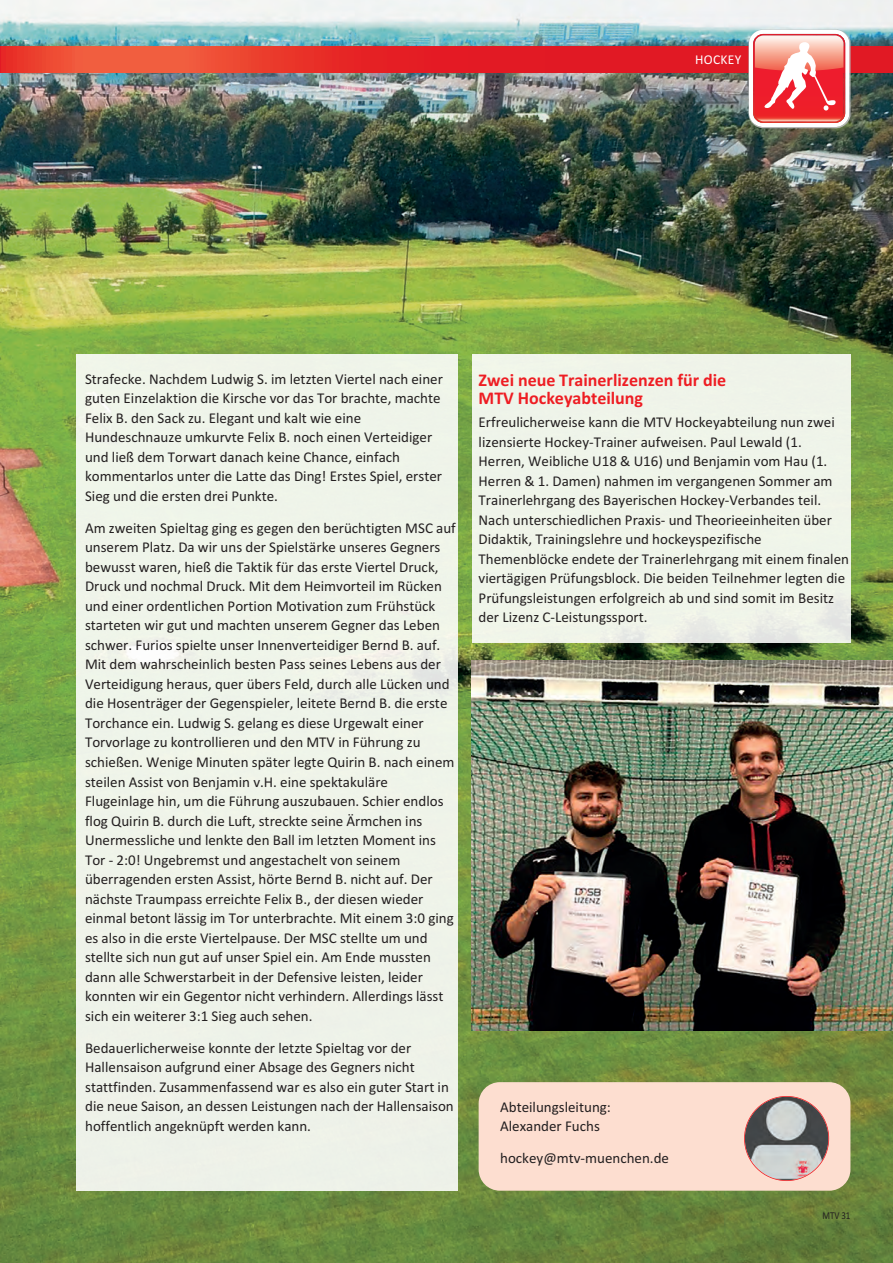
<style>
.page{position:relative;width:893px;height:1263px;background:#fff}
.page>*{position:absolute;margin:0;border:0;box-sizing:border-box;transform-origin:0 0}
.t1{font:700 18px/18px "Calibri";color:#ee1d23}
.t2{font:15px/19.5px "Calibri";color:#231f20}
.t3{font:13.5px "Calibri";letter-spacing:.025em;color:#fff}
.t4{font:10.5px "Calibri";color:#231f20;scale:.85 1}
</style>
<div class="page">
<img style="left:0;top:0;width:893px;height:1263px">
<img style="left:472px;top:660px;width:421px;height:370px">
<svg style="left:1px;top:47px;width:892px;height:25px;background:#e72e2a"></svg>
<svg style="left:748px;top:29px;width:102px;height:99px"></svg>
<svg style="left:0;top:47px;width:1px;height:25px"></svg>
<div style="left:479px;top:1082px;width:371px;height:109px;background:#fdded0;border-radius:21px"></div>
<img style="left:745px;top:1097px;width:83px;height:83px;border-radius:50%">
<div style="left:744px;top:1096px;width:85px;height:85px;border:2px solid #ee1d23;border-radius:50%"></div>
<div style="left:76px;top:354px;width:382px;height:837px;background:#eff4e9"></div>
<div style="left:472px;top:354px;width:378px;height:288px;background:#eff4e9"></div>
<p class="t3" style="left:695px;top:51px;width:48px">HOCKEY</p>
<p class="t2" style="left:85px;top:369px;width:359px">Strafecke. Nachdem Ludwig S. im letzten Viertel nach einer guten Einzelaktion die Kirsche vor das Tor brachte, machte Felix B. den Sack zu. Elegant und kalt wie eine Hundeschnauze umkurvte Felix B. noch einen Verteidiger und ließ dem Torwart danach keine Chance, einfach kommentarlos unter die Latte das Ding! Erstes Spiel, erster Sieg und die ersten drei Punkte.</p>
<p class="t2" style="left:85px;top:518px;width:372px">Am zweiten Spieltag ging es gegen den berüchtigten MSC auf unserem Platz. Da wir uns der Spielstärke unseres Gegners bewusst waren, hieß die Taktik für das erste Viertel Druck, Druck und nochmal Druck. Mit dem Heimvorteil im Rücken und einer ordentlichen Portion Motivation zum Frühstück starteten wir gut und machten unserem Gegner das Leben schwer. Furios spielte unser Innenverteidiger Bernd B. auf.<br>Mit dem wahrscheinlich besten Pass seines Lebens aus der Verteidigung heraus, quer übers Feld, durch alle Lücken und die Hosenträger der Gegenspieler, leitete Bernd B. die erste Torchance ein. Ludwig S. gelang es diese Urgewalt einer Torvorlage zu kontrollieren und den MTV in Führung zu schießen. Wenige Minuten später legte Quirin B. nach einem steilen Assist von Benjamin v.H. eine spektakuläre Flugeinlage hin, um die Führung auszubauen. Schier endlos flog Quirin B. durch die Luft, streckte seine Ärmchen ins Unermessliche und lenkte den Ball im letzten Moment ins Tor - 2:0! Ungebremst und angestachelt von seinem überragenden ersten Assist, hörte Bernd B. nicht auf. Der nächste Traumpass erreichte Felix B., der diesen wieder einmal betont lässig im Tor unterbrachte. Mit einem 3:0 ging es also in die erste Viertelpause. Der MSC stellte um und stellte sich nun gut auf unser Spiel ein. Am Ende mussten dann alle Schwerstarbeit in der Defensive leisten, leider konnten wir ein Gegentor nicht verhindern. Allerdings lässt sich ein weiterer 3:1 Sieg auch sehen.</p>
<p class="t2" style="left:85px;top:1038px;width:370px">Bedauerlicherweise konnte der letzte Spieltag vor der Hallensaison aufgrund einer Absage des Gegners nicht stattfinden. Zusammenfassend war es also ein guter Start in die neue Saison, an dessen Leistungen nach der Hallensaison hoffentlich angeknüpft werden kann.</p>
<p class="t1" style="left:479px;top:370px;width:249px">Zwei neue Trainerlizenzen für die<br>MTV Hockeyabteilung</p>
<p class="t2" style="left:479px;top:412px;width:372px">Erfreulicherweise kann die MTV Hockeyabteilung nun zwei lizensierte Hockey-Trainer aufweisen. Paul Lewald (1.<br>Herren, Weibliche U18 &amp; U16) und Benjamin vom Hau (1.<br>Herren &amp; 1. Damen) nahmen im vergangenen Sommer am Trainerlehrgang des Bayerischen Hockey-Verbandes teil.<br>Nach unterschiedlichen Praxis- und Theorieeinheiten über Didaktik, Trainingslehre und hockeyspezifische Themenblöcke endete der Trainerlehrgang mit einem finalen viertägigen Prüfungsblock. Die beiden Teilnehmer legten die Prüfungsleistungen erfolgreich ab und sind somit im Besitz der Lizenz C-Leistungssport.</p>
<p class="t2" style="left:500px;top:1097px;width:112px">Abteilungsleitung:<br>Alexander Fuchs</p>
<p class="t2" style="left:500px;top:1148px;width:170px">hockey@mtv-muenchen.de</p>
<p class="t4" style="left:822px;top:1209px;width:34px">MTV 31</p>
</div>
